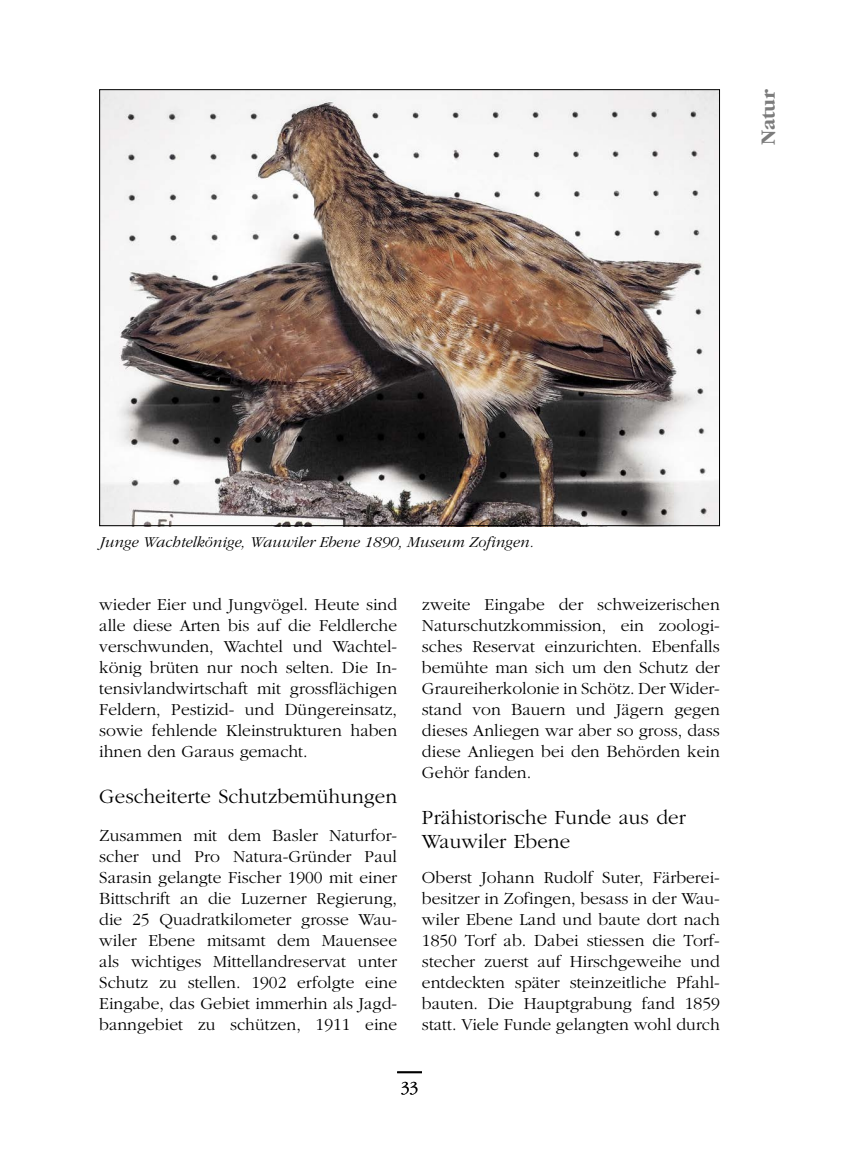
<style>
.page{position:relative;width:844px;height:1166px;background:#fff}
.page>*{position:absolute;margin:0;border:0;box-sizing:border-box;transform-origin:0 0}
.t1{font:300 21px/24.5px "Garamond";color:#000}
.t2{font:700 21px "Garamond";color:#7c7c7c}
.t3{font:300 17.5px/21px "Garamond";color:#000;text-align:justify}
.t4{font:italic 300 15.75px "Garamond";color:#000}
</style>
<div class="page">
<hr style="left:397px;top:1071px;width:25px;height:2px;background:#000">
<img style="left:101px;top:91px;width:616px;height:433px">
<p class="t2" style="left:757px;top:145px;width:57px;rotate:-90deg">Natur</p>
<p class="t4" style="left:99px;top:534px;width:435px">Junge Wachtelkönige, Wauwiler Ebene 1890, Museum Zofingen.</p>
<p class="t3" style="left:99px;top:594px;width:299px">wieder Eier und Jungvögel. Heute sind alle diese Arten bis auf die Feldlerche verschwunden, Wachtel und Wachtel&shy;könig brüten nur noch selten. Die In&shy;tensivlandwirtschaft mit grossflächigen Feldern, Pestizid- und Düngereinsatz, sowie fehlende Kleinstrukturen haben ihnen den Garaus gemacht.</p>
<p class="t1" style="left:99px;top:784px;width:299px">Gescheiterte Schutzbemühungen</p>
<p class="t3" style="left:99px;top:825px;width:299px">Zusammen mit dem Basler Naturfor&shy;scher und Pro Natura-Gründer Paul Sarasin gelangte Fischer 1900 mit einer Bittschrift an die Luzerner Regierung, die 25 Quadratkilometer grosse Wau&shy;wiler Ebene mitsamt dem Mauensee als wichtiges Mittellandreservat unter Schutz zu stellen. 1902 erfolgte eine Eingabe, das Gebiet immerhin als Jagd&shy;banngebiet zu schützen, 1911 eine</p>
<p class="t3" style="left:422px;top:594px;width:299px">zweite Eingabe der schweizerischen Naturschutzkommission, ein zoologi&shy;sches Reservat einzurichten. Ebenfalls bemühte man sich um den Schutz der Graureiherkolonie in Schötz. Der Wider&shy;stand von Bauern und Jägern gegen dieses Anliegen war aber so gross, dass diese Anliegen bei den Behörden kein Gehör fanden.</p>
<p class="t1" style="left:422px;top:805px;width:265px">Prähistorische Funde aus der<br>Wauwiler Ebene</p>
<p class="t3" style="left:422px;top:867px;width:299px">Oberst Johann Rudolf Suter, Färberei&shy;besitzer in Zofingen, besass in der Wau&shy;wiler Ebene Land und baute dort nach 1850 Torf ab. Dabei stiessen die Torf&shy;stecher zuerst auf Hirschgeweihe und entdeckten später steinzeitliche Pfahl&shy;bauten. Die Hauptgrabung fand 1859 statt. Viele Funde gelangten wohl durch</p>
<p class="t3" style="left:401px;top:1077px;width:19px">33</p>
</div>
